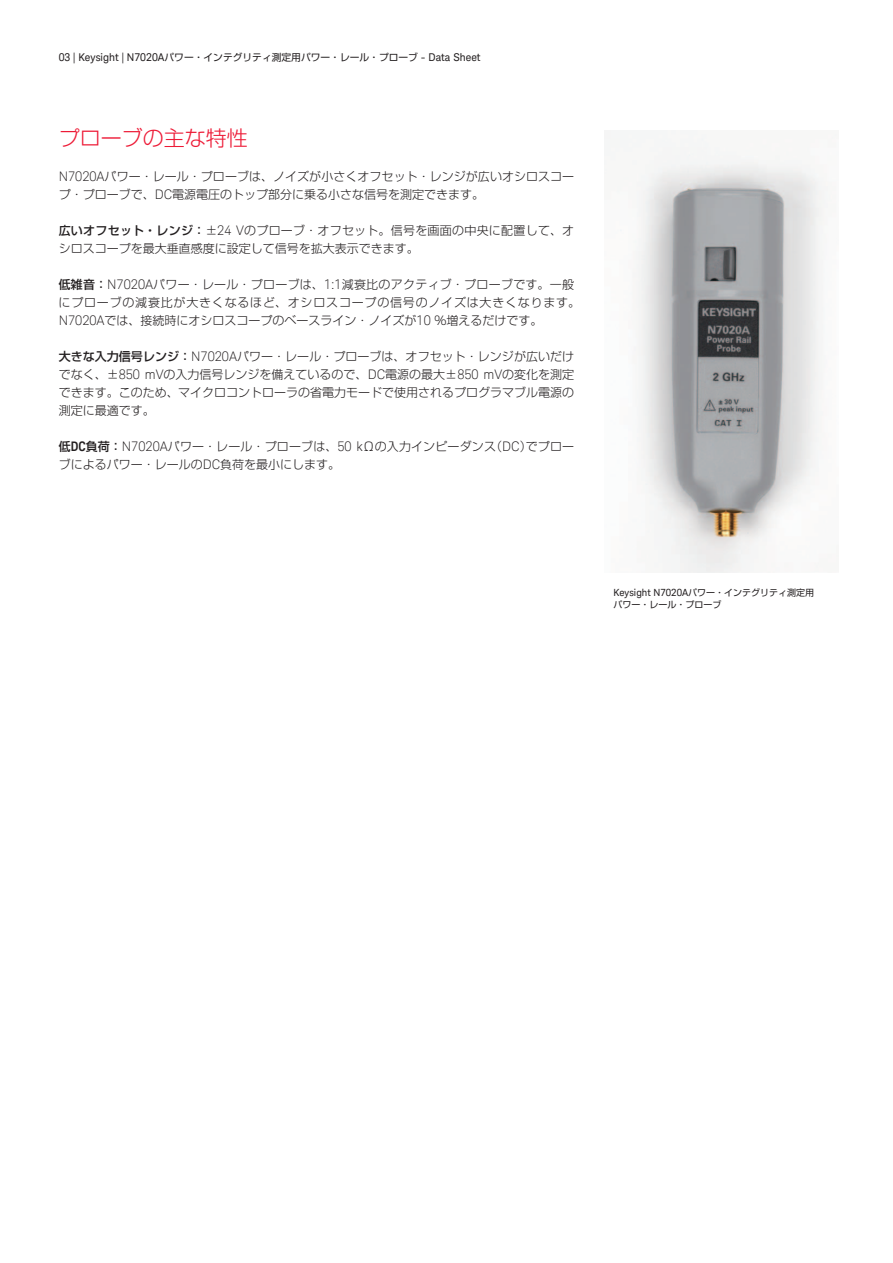
<style>
.page{position:relative;width:893px;height:1263px;background:#fff}
.page>*{position:absolute;margin:0;border:0;box-sizing:border-box;transform-origin:0 0}
.t1{font:300 21px "Shin Go Pro";color:#ed1a36}
.t2{font:300 12px/18px "Shin Go Pro";color:#231f20}
.t3{font:300 12px/18px "Shin Go Pro";letter-spacing:.025em;color:#231f20}
.t4{font:10.8px "Keysight Sans";color:#231f20}
.t5{font:9.9px "Keysight Sans";color:#231f20}
.t6{font:9px "Shin Go Pro";color:#231f20}
.s1{font-family:"Shin Go Pro";font-size:9.75px}
.s2{font-family:"Keysight Sans";font-size:13.2px}
.s3{font-weight:500}
.s4{font-family:"Keysight Sans Condensed";font-weight:700;font-size:13.2px}
.s5{font-family:"Shin Go Pro";font-size:9px}
</style>
<div class="page">
<img style="left:618px;top:138px;width:207px;height:435px">
<p class="t4" style="left:59px;top:51px;width:423px">03 | Keysight | N7020A<span class="s1">パワー・インテグリティ測定用パワー・レール・プローブ</span> - Data Sheet</p>
<h1 class="t1" style="left:59px;top:121px;width:191px">プローブの主な特性</h1>
<p class="t2" style="left:59px;top:166px;width:517px"><span class="s2">N7020A</span>パワー・レール・プローブは、ノイズが小さくオフセット・レンジが広いオシロスコープ・プローブで、<span class="s2">DC</span>電源電圧のトップ部分に乗る小さな信号を測定できます。</p>
<p class="t2" style="left:59px;top:220px;width:517px"><span class="s3">広いオフセット・レンジ：</span>±<span class="s2">24 V</span>のプローブ・オフセット。信号を画面の中央に配置して、オシロスコープを最大垂直感度に設定して信号を拡大表示できます。</p>
<p class="t3" style="left:59px;top:274px;width:523px"><span class="s3">低雑音：</span><span class="s2">N7020A</span>パワー・レール・プローブは、<span class="s2">1:1</span>減衰比のアクティブ・プローブです。一般にプローブの減衰比が大きくなるほど、オシロスコープの信号のノイズは大きくなります。<br><span class="s2">N7020A</span>では、接続時にオシロスコープのベースライン・ノイズが<span class="s2">10</span> ％増えるだけです。</p>
<p class="t2" style="left:59px;top:346px;width:517px;text-align:justify"><span class="s3">大きな入力信号レンジ：</span><span class="s2">N7020A</span>パワー・レール・プローブは、オフセット・レンジが広いだけでなく、±<span class="s2">850 mV</span>の入力信号レンジを備えているので、<span class="s2">DC</span>電源の最大±<span class="s2">850 mV</span>の変化を測定できます。このため、マイクロコントローラの省電力モードで使用されるプログラマブル電源の測定に最適です。</p>
<p class="t2" style="left:59px;top:436px;width:517px"><span class="s3">低</span><span class="s4">DC</span><span class="s3">負荷：</span><span class="s2">N7020A</span>パワー・レール・プローブは、<span class="s2">50 k</span>Ωの入力インピーダンス（<span class="s2">DC</span>）でプローブによるパワー・レールの<span class="s2">DC</span>負荷を最小にします。</p>
<p class="t5" style="left:613px;top:587px;width:202px">Keysight N7020A<span class="s5">パワー・インテグリティ測定用</span></p>
<p class="t6" style="left:613px;top:598px;width:109px">パワー・レール・プローブ</p>
</div>
